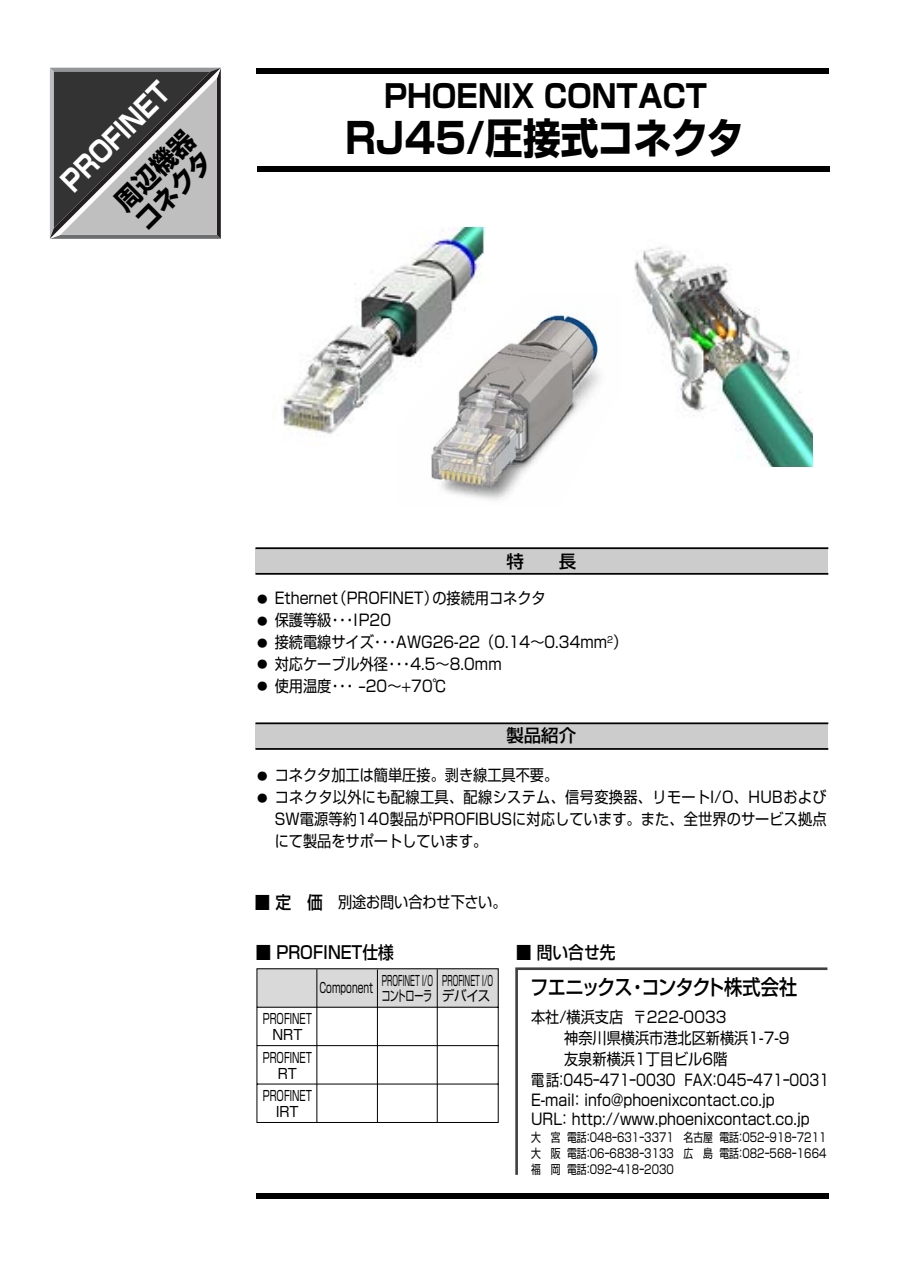
<style>
.page{position:relative;width:903px;height:1274px;background:#fff}
.page>*{position:absolute;margin:0;border:0;box-sizing:border-box;transform-origin:0 0}
.t1{font:700 42px "Shin Go";color:#000;scale:.9 1}
.t2{font:700 31.5px "Shin Go";color:#000;scale:.9 1}
.t3{font:700 28px "Shin Go";color:#fff;scale:.85 1}
.t4{font:700 26.25px/28px "Shin Go";color:#000;scale:.95 1}
.t5{font:500 21px "Shin Go";letter-spacing:-.045em;color:#000;scale:.87 1}
.t6{font:500 17.5px "Shin Go";color:#000;scale:.9 1}
.t7{font:500 17.5px "Shin Go";color:#000}
.t8{font:15.75px/21.9px "Shin Go";color:#000;scale:.9 1}
.t9{font:15.75px "Shin Go";color:#000;scale:.83 1}
.t10{font:14px/15.8px "Shin Go";color:#000;text-align:center;scale:.65 1}
.t11{font:14px/15.8px "Shin Go";color:#000;scale:.5 1}
.t12{font:12.25px/15.8px "Shin Go";color:#000;text-align:justify;scale:.8 1}
.t13{font:10.5px/21.9px "Shin Go";color:#000;text-align:justify}
</style>
<div class="page">
<img style="left:282px;top:228px;width:202px;height:218px">
<div style="left:256px;top:548px;width:572px;height:26px;background:#ccc"></div>
<hr style="left:256px;top:573px;width:572px;height:2px;background:#000">
<hr style="left:256px;top:547px;width:572px;height:2px;background:#000">
<div style="left:256px;top:723px;width:572px;height:26px;background:#ccc"></div>
<hr style="left:256px;top:748px;width:572px;height:2px;background:#000">
<hr style="left:256px;top:722px;width:572px;height:2px;background:#000">
<div style="left:256px;top:68px;width:573px;height:6px;background:#000"></div>
<div style="left:257px;top:166px;width:573px;height:6px;background:#000"></div>
<div style="left:256px;top:1193px;width:573px;height:6px;background:#000"></div>
<img style="left:634px;top:247px;width:179px;height:220px">
<img style="left:397px;top:294px;width:203px;height:206px">
<svg style="left:256px;top:968px;width:243px;height:155px"></svg>
<svg style="left:50px;top:68px;width:171px;height:171px;background:#7b7b7b"></svg>
<svg style="left:515px;top:967px;width:313px;height:208px"></svg>
<h3 class="t3" style="left:59px;top:179px;width:166px;rotate:-45deg">PROFINET</h3>
<h3 class="t4" style="left:112px;top:198px;width:106px;rotate:-45deg">周辺機器コネクタ</h3>
<h2 class="t2" style="left:384px;top:85px;width:361px">PHOENIX CONTACT</h2>
<h1 class="t1" style="left:345px;top:123px;width:444px">RJ45/圧接式コネクタ</h1>
<p class="t7" style="left:506px;top:555px;width:71px">特　　長</p>
<p class="t8" style="left:275px;top:589px;width:393px">Ethernet（PROFINET）の接続用コネクタ　　<br>保護等級・・・IP20<br>接続電線サイズ・・・AWG26-22（0.14～0.34mm<sup>2</sup>）対応ケーブル外径・・・4.5～8.0mm<br>使用温度・・・ -20～+70℃</p>
<p class="t13" style="left:257px;top:589px;width:12px">● ● ● ● ●</p>
<p class="t7" style="left:506px;top:729px;width:71px">製品紹介</p>
<p class="t13" style="left:257px;top:766px;width:12px">● ●</p>
<p class="t8" style="left:275px;top:766px;width:615px">コネクタ加工は簡単圧接。剥き線工具不要。<br>コネクタ以外にも配線工具、配線システム、信号変換器、リモートI/O、HUBおよびSW電源等約140製品がPROFIBUSに対応しています。また、全世界のサービス拠点にて製品をサポートしています。</p>
<p class="t6" style="left:255px;top:896px;width:77px">■ 定　価</p>
<p class="t8" style="left:338px;top:893px;width:189px">別途お問い合わせ下さい。</p>
<p class="t6" style="left:255px;top:946px;width:155px">■ PROFINET仕様</p>
<p class="t10" style="left:319px;top:982px;width:84px">Component</p>
<p class="t10" style="left:263px;top:1013px;width:77px">PROFINET<br>NRT</p>
<p class="t11" style="left:381px;top:974px;width:105px">PROFINET I/Oコントローラ</p>
<p class="t11" style="left:442px;top:974px;width:105px">PROFINET I/Oデバイス</p>
<p class="t10" style="left:263px;top:1052px;width:77px">PROFINET<br>RT</p>
<p class="t10" style="left:263px;top:1089px;width:77px">PROFINET<br>IRT</p>
<p class="t6" style="left:516px;top:946px;width:112px">■ 問い合せ先</p>
<h3 class="t5" style="left:530px;top:979px;width:309px">フエニックス・コンタクト株式会社</h3>
<p class="t8" style="left:531px;top:1008px;width:219px">本社/横浜支店 〒222-0033</p>
<p class="t8" style="left:531px;top:1029px;width:289px">　　 神奈川県横浜市港北区新横浜1-7-9</p>
<p class="t8" style="left:564px;top:1050px;width:183px">友泉新横浜1丁目ビル6階</p>
<p class="t9" style="left:531px;top:1074px;width:361px">電話：045ｰ471ｰ0030 FAX：045ｰ471ｰ0031</p>
<p class="t8" style="left:531px;top:1092px;width:311px;line-height:19.2px">E-mail： info@phoenixcontact.co.jp<br>URL： http://www.phoenixcontact.co.jp</p>
<p class="t12" style="left:531px;top:1131px;width:180px">大　宮 電話：048ｰ631ｰ3371大　阪 電話：06ｰ6838ｰ3133福　岡 電話：092ｰ418ｰ2030</p>
<p class="t12" style="left:684px;top:1131px;width:180px">名古屋 電話：052ｰ918ｰ7211広　島 電話：082ｰ568ｰ1664</p>
</div>
